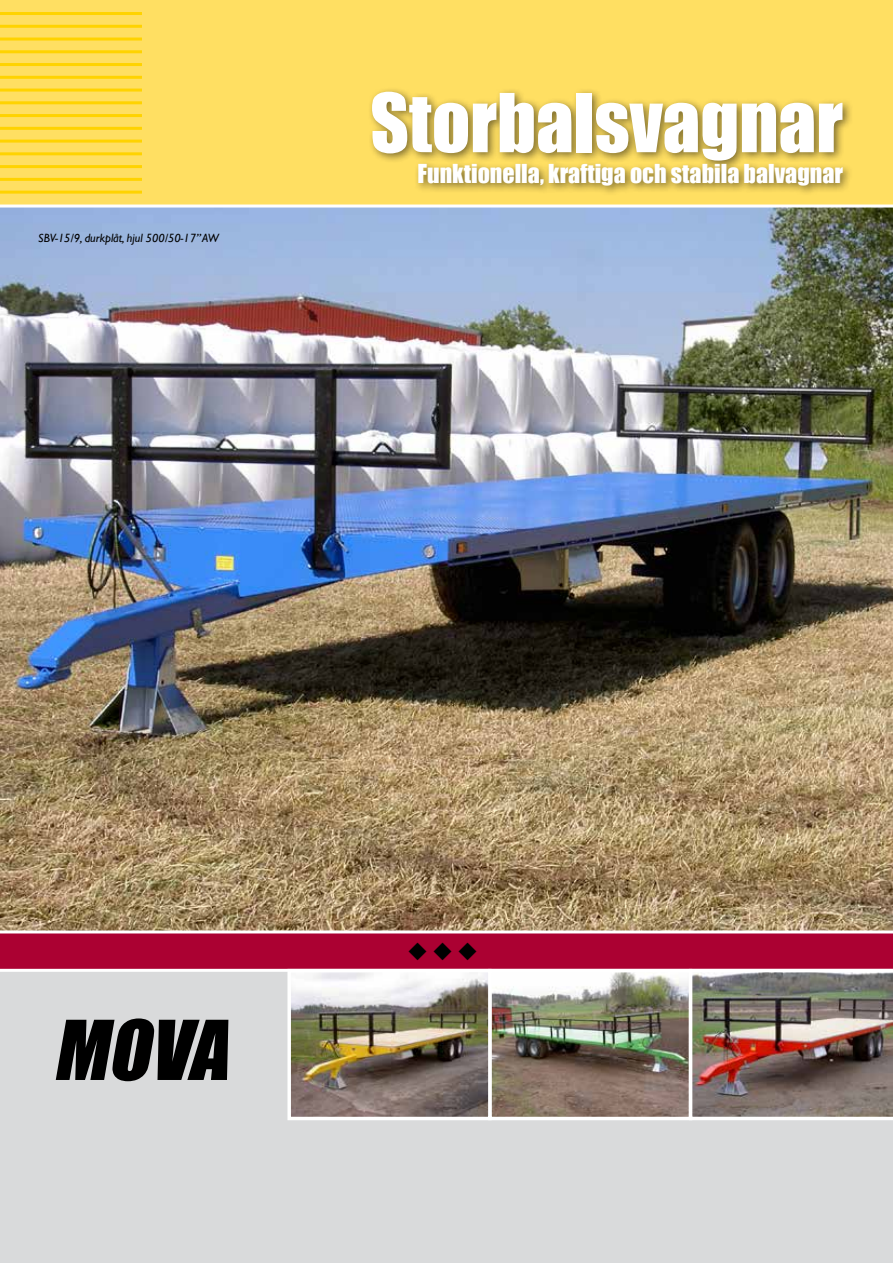
<style>
.page{position:relative;width:893px;height:1263px;background:#fff}
.page>*{position:absolute;margin:0;border:0;box-sizing:border-box;transform-origin:0 0}
.t1{font:75px "Impact";color:#fff}
.t2{font:24px "Impact";color:#fff}
.t3{font:italic 12px "Gill Sans";color:#000}
</style>
<div class="page">
<div style="left:0;top:0;width:893px;height:222px;background:#ffdf62"></div>
<hr style="left:0;top:12px;width:142px;height:3px;background:#ffd300">
<hr style="left:0;top:25px;width:142px;height:3px;background:#ffd300">
<hr style="left:0;top:38px;width:142px;height:3px;background:#ffd300">
<hr style="left:0;top:50px;width:142px;height:3px;background:#ffd300">
<hr style="left:0;top:63px;width:142px;height:3px;background:#ffd300">
<hr style="left:0;top:76px;width:142px;height:3px;background:#ffd300">
<hr style="left:0;top:89px;width:142px;height:3px;background:#ffd300">
<hr style="left:0;top:101px;width:142px;height:3px;background:#ffd300">
<hr style="left:0;top:114px;width:142px;height:3px;background:#ffd300">
<hr style="left:0;top:127px;width:142px;height:3px;background:#ffd300">
<hr style="left:0;top:140px;width:142px;height:3px;background:#ffd300">
<hr style="left:0;top:152px;width:142px;height:3px;background:#ffd300">
<hr style="left:0;top:165px;width:142px;height:3px;background:#ffd300">
<hr style="left:0;top:178px;width:142px;height:3px;background:#ffd300">
<hr style="left:0;top:191px;width:142px;height:3px;background:#ffd300">
<div style="left:0;top:955px;width:893px;height:308px;background:#d9dadb"></div>
<img style="left:0;top:208px;width:893px;height:722px">
<div style="left:0;top:932px;width:893px;height:38px;background:#ab0132"></div>
<img style="left:291px;top:973px;width:397px;height:143px">
<div style="left:488px;top:969px;width:204px;height:151px;border:3px solid #fff"></div>
<img style="left:689px;top:972px;width:204px;height:148px">
<div style="left:287px;top:969px;width:205px;height:151px;border:3px solid #fff"></div>
<hr style="left:0;top:205px;width:893px;height:3px;background:#fff">
<hr style="left:0;top:930px;width:893px;height:3px;background:#fff">
<hr style="left:0;top:969px;width:893px;height:3px;background:#fff">
<div style="left:367px;top:86px;width:487px;height:86px;background:#000;opacity:.5"></div>
<div style="left:414px;top:159px;width:439px;height:38px;background:#000;opacity:.5"></div>
<svg style="left:56px;top:1018px;width:172px;height:63px"></svg>
<p class="t3" style="left:38px;top:231px;width:182px">SBV-15/9, durkplåt, hjul 500/50-17” AW</p>
<h1 class="t1" style="left:370px;top:65px;width:474px">Storbalsvagnar</h1>
<p class="t2" style="left:418px;top:155px;width:427px">Funktionella, kraftiga och stabila balvagnar</p>
</div>
